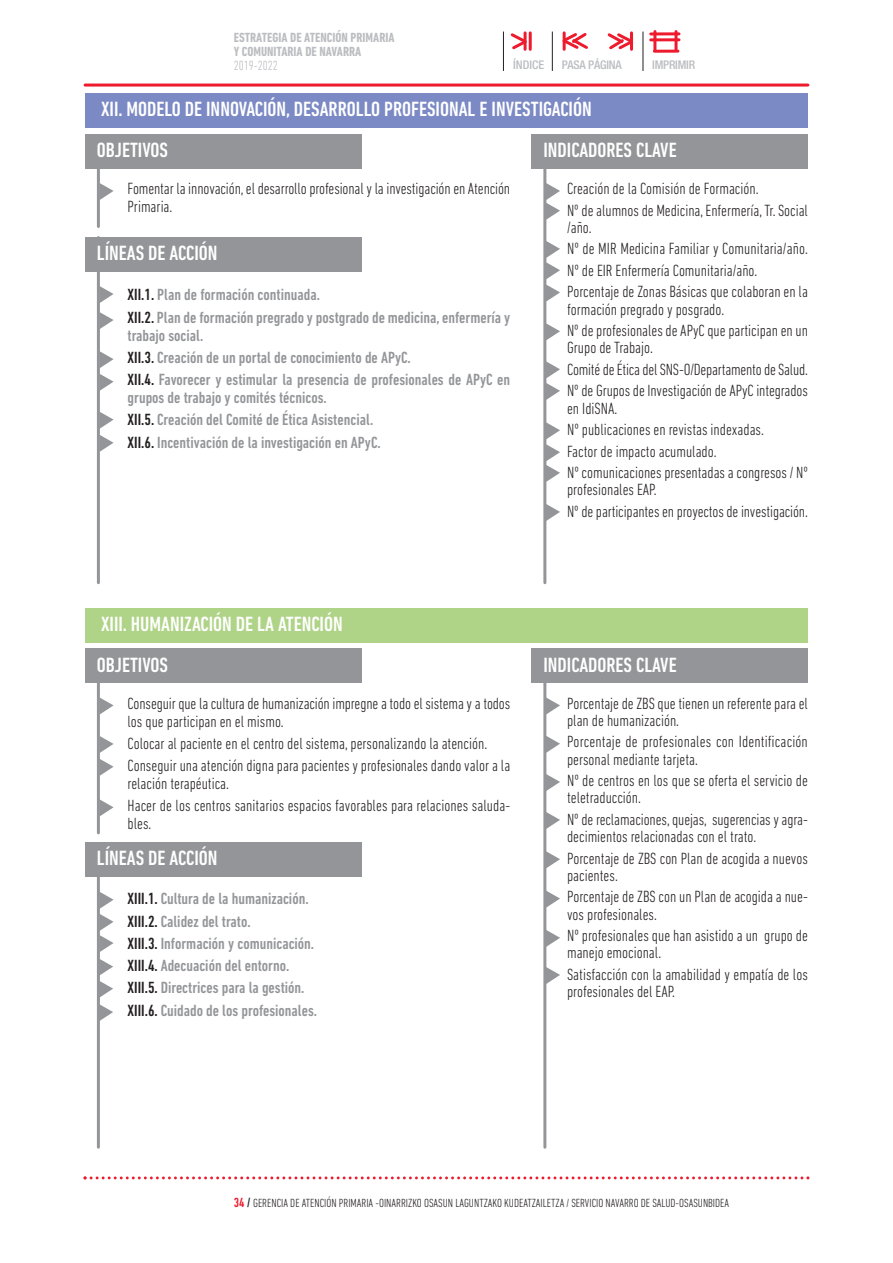
<style>
.page{position:relative;width:893px;height:1263px;background:#fff}
.page>*{position:absolute;margin:0;border:0;box-sizing:border-box;transform-origin:0 0}
.t1{font:500 condensed 21px/41px "DIN Next LT Pro";color:#fff}
.t2{font:300 condensed 16.5px/21.5px "DIN Next LT Pro";color:#231f20}
.t3{font:500 condensed 16.5px/22.2px "DIN Next LT Pro";color:#939598}
.t4{font:700 condensed 13.5px/14.2px "DIN Next LT Pro";color:#bbbdc0}
.t5{font:300 condensed 13.5px "DIN Next LT Pro";color:#bbbdc0}
.t6{font:300 condensed 12px "DIN Next LT Pro";color:#231f20}
.t7{font:500 condensed 12px "Helvetica Neue";letter-spacing:-.015em;color:#bbbdc0}
.s1{color:#231f20}
.s2{font-weight:500;font-size:13.5px;color:#ed1b2d}
.s3{font-weight:500;font-size:13.5px}
</style>
<div class="page">
<svg style="left:100px;top:183px;width:14px;height:17px"></svg>
<div style="left:85px;top:93px;width:723px;height:35px;background:#7b89c4"></div>
<div style="left:85px;top:134px;width:276px;height:35px;background:#939598"></div>
<hr style="left:97px;top:153px;width:3px;height:74px;background:#939598">
<svg style="left:546px;top:183px;width:14px;height:37px"></svg>
<svg style="left:546px;top:323px;width:14px;height:17px"></svg>
<svg style="left:546px;top:361px;width:14px;height:39px"></svg>
<svg style="left:546px;top:422px;width:14px;height:60px"></svg>
<svg style="left:546px;top:504px;width:14px;height:17px"></svg>
<svg style="left:546px;top:241px;width:14px;height:61px"></svg>
<div style="left:531px;top:134px;width:277px;height:35px;background:#939598"></div>
<hr style="left:543px;top:144px;width:3px;height:439px;background:#939598">
<svg style="left:100px;top:286px;width:14px;height:17px"></svg>
<svg style="left:100px;top:312px;width:14px;height:17px"></svg>
<svg style="left:100px;top:351px;width:14px;height:17px"></svg>
<svg style="left:100px;top:374px;width:14px;height:17px"></svg>
<svg style="left:100px;top:412px;width:14px;height:17px"></svg>
<svg style="left:100px;top:435px;width:14px;height:17px"></svg>
<div style="left:85px;top:237px;width:276px;height:34px;background:#939598"></div>
<hr style="left:97px;top:238px;width:3px;height:345px;background:#939598">
<svg style="left:100px;top:698px;width:14px;height:16px"></svg>
<svg style="left:100px;top:736px;width:14px;height:17px"></svg>
<svg style="left:100px;top:759px;width:14px;height:17px"></svg>
<svg style="left:100px;top:799px;width:14px;height:17px"></svg>
<div style="left:85px;top:608px;width:723px;height:34px;background:#afd387"></div>
<div style="left:85px;top:648px;width:276px;height:35px;background:#939598"></div>
<hr style="left:97px;top:667px;width:3px;height:166px;background:#939598">
<svg style="left:546px;top:697px;width:14px;height:18px"></svg>
<svg style="left:546px;top:736px;width:14px;height:17px"></svg>
<svg style="left:546px;top:812px;width:14px;height:17px"></svg>
<svg style="left:546px;top:851px;width:14px;height:17px"></svg>
<svg style="left:546px;top:890px;width:14px;height:18px"></svg>
<svg style="left:546px;top:930px;width:14px;height:17px"></svg>
<svg style="left:546px;top:967px;width:14px;height:17px"></svg>
<svg style="left:546px;top:774px;width:14px;height:17px"></svg>
<div style="left:531px;top:648px;width:277px;height:35px;background:#939598"></div>
<hr style="left:543px;top:659px;width:3px;height:488px;background:#939598">
<svg style="left:100px;top:892px;width:14px;height:60px"></svg>
<svg style="left:100px;top:959px;width:13px;height:38px"></svg>
<svg style="left:100px;top:1004px;width:13px;height:17px"></svg>
<div style="left:85px;top:842px;width:276px;height:35px;background:#939598"></div>
<hr style="left:97px;top:843px;width:3px;height:304px;background:#939598">
<svg style="left:84px;top:1176px;width:725px;height:3px"></svg>
<hr style="left:85px;top:84px;width:723px;height:3px;background:#ed1b2d">
<hr style="left:643px;top:32px;width:1px;height:39px;background:#231f20">
<hr style="left:653px;top:32px;width:3px;height:19px;background:#ed1b2d">
<hr style="left:674px;top:32px;width:3px;height:19px;background:#ed1b2d">
<hr style="left:651px;top:38px;width:28px;height:3px;background:#ed1b2d">
<hr style="left:651px;top:32px;width:28px;height:3px;background:#ed1b2d">
<hr style="left:654px;top:50px;width:24px;height:3px;background:#ed1b2d">
<svg style="left:510px;top:31px;width:19px;height:20px"></svg>
<hr style="left:524px;top:33px;width:3px;height:16px;background:#ed1b2d">
<hr style="left:529px;top:33px;width:3px;height:16px;background:#ed1b2d">
<svg style="left:562px;top:31px;width:26px;height:20px"></svg>
<hr style="left:563px;top:33px;width:3px;height:16px;background:#ed1b2d">
<svg style="left:607px;top:31px;width:26px;height:20px"></svg>
<hr style="left:630px;top:33px;width:3px;height:16px;background:#ed1b2d">
<hr style="left:552px;top:32px;width:1px;height:39px;background:#231f20">
<hr style="left:503px;top:32px;width:1px;height:39px;background:#231f20">
<p class="t4" style="left:234px;top:30px;width:162px">ESTRATEGIA DE ATENCIÓN PRIMARIA<br>Y COMUNITARIA DE NAVARRA</p>
<p class="t5" style="left:234px;top:61px;width:46px">2019-2022</p>
<p class="t7" style="left:513px;top:60px;width:32px">ÍNDICE</p>
<p class="t7" style="left:562px;top:60px;width:61px">PASA PÁGINA</p>
<p class="t7" style="left:652px;top:60px;width:44px">IMPRIMIR</p>
<p class="t1" style="left:97px;top:91px;width:496px">XII. MODELO DE INNOVACIÓN, DESARROLLO PROFESIONAL E INVESTIGACIÓN<br>OBJETIVOS</p>
<p class="t2" style="left:567px;top:179px;width:242px">Creación de la Comisión de Formación.<br>Nº de alumnos de Medicina, Enfermería, Tr. Social</p>
<p class="t2" style="left:567px;top:218px;width:242px">/año.<br>Nº de MIR Medicina Familiar y Comunitaria/año.<br>Nº de EIR Enfermería Comunitaria/año.<br>Porcentaje de Zonas Básicas que colaboran en la</p>
<p class="t2" style="left:567px;top:300px;width:242px">formación pregrado y posgrado.<br>Nº de profesionales de APyC que participan en un</p>
<p class="t2" style="left:567px;top:339px;width:242px">Grupo de Trabajo.<br>Comité de Ética del SNS-O/Departamento de Salud.<br>Nº de Grupos de Investigación de APyC integrados</p>
<p class="t2" style="left:567px;top:399px;width:242px">en IdiSNA.<br>Nº publicaciones en revistas indexadas.<br>Factor de impacto acumulado.<br>Nº comunicaciones presentadas a congresos / Nº</p>
<p class="t2" style="left:567px;top:481px;width:242px">profesionales EAP.<br>Nº de participantes en proyectos de investigación.</p>
<p class="t1" style="left:543px;top:132px;width:135px">INDICADORES CLAVE</p>
<p class="t2" style="left:128px;top:181px;width:384px;line-height:18px">Fomentar la innovación, el desarrollo profesional y la investigación en Atención<br>Primaria.</p>
<p class="t1" style="left:97px;top:234px;width:122px">LÍNEAS DE ACCIÓN</p>
<p class="t3" style="left:128px;top:285px;width:384px"><span class="s1">XII.1.</span> Plan de formación continuada.<br><span class="s1">XII.2.</span> Plan de formación pregrado y postgrado de medicina, enfermería y</p>
<p class="t3" style="left:128px;top:325px;width:384px">trabajo social.<br><span class="s1">XII.3.</span> Creación de un portal de conocimiento de APyC.<br><span class="s1">XII.4.</span> Favorecer y estimular la presencia de profesionales de APyC en</p>
<p class="t3" style="left:128px;top:388px;width:255px">grupos de trabajo y comités técnicos.<br><span class="s1">XII.5.</span> Creación del Comité de Ética Asistencial.<br><span class="s1">XII.6.</span> Incentivación de la investigación en APyC.</p>
<p class="t1" style="left:97px;top:605px;width:247px">XIII. HUMANIZACIÓN DE LA ATENCIÓN<br>OBJETIVOS</p>
<p class="t2" style="left:128px;top:695px;width:384px;line-height:18px">Conseguir que la cultura de humanización impregne a todo el sistema y a todos los que participan en el mismo.</p>
<p class="t2" style="left:128px;top:734px;width:384px;line-height:22.2px">Colocar al paciente en el centro del sistema, personalizando la atención.<br>Conseguir una atención digna para pacientes y profesionales dando valor a la</p>
<p class="t2" style="left:128px;top:774px;width:384px;line-height:22.2px">relación terapéutica.<br>Hacer de los centros sanitarios espacios favorables para relaciones saluda-</p>
<p class="t2" style="left:128px;top:815px;width:25px">bles.</p>
<p class="t1" style="left:97px;top:840px;width:122px">LÍNEAS DE ACCIÓN</p>
<p class="t3" style="left:128px;top:889px;width:191px"><span class="s1">XIII.1.</span> Cultura de la humanización.<br><span class="s1">XIII.2.</span> Calidez del trato.<br><span class="s1">XIII.3.</span> Información y comunicación.<br><span class="s1">XIII.4.</span> Adecuación del entorno.<br><span class="s1">XIII.5.</span> Directrices para la gestión.<br><span class="s1">XIII.6.</span> Cuidado de los profesionales.</p>
<p class="t1" style="left:543px;top:646px;width:135px">INDICADORES CLAVE</p>
<p class="t2" style="left:567px;top:696px;width:242px;line-height:17.2px">Porcentaje de ZBS que tienen un referente para el plan de humanización.</p>
<p class="t2" style="left:567px;top:735px;width:242px;line-height:17.2px">Porcentaje de profesionales con Identificación personal mediante tarjeta.</p>
<p class="t2" style="left:567px;top:773px;width:242px;line-height:17.2px">Nº de centros en los que se oferta el servicio de teletraducción.</p>
<p class="t2" style="left:567px;top:812px;width:242px;line-height:17.2px">Nº de reclamaciones, quejas, sugerencias y agra&shy;decimientos relacionadas con el trato.</p>
<p class="t2" style="left:567px;top:851px;width:242px;line-height:17.2px">Porcentaje de ZBS con Plan de acogida a nuevos pacientes.</p>
<p class="t2" style="left:567px;top:890px;width:242px;line-height:17.2px">Porcentaje de ZBS con un Plan de acogida a nue&shy;vos profesionales.</p>
<p class="t2" style="left:567px;top:928px;width:242px;line-height:17.2px">Nº profesionales que han asistido a un grupo de manejo emocional.</p>
<p class="t2" style="left:567px;top:967px;width:242px;line-height:17.2px">Satisfacción con la amabilidad y empatía de los profesionales del EAP.</p>
<p class="t6" style="left:234px;top:1199px;width:497px"><span class="s2">34</span> <span class="s3">/</span> GERENCIA DE ATENCIÓN PRIMARIA -OINARRIZKO OSASUN LAGUNTZAKO KUDEATZAILETZA / SERVICIO NAVARRO DE SALUD-OSASUNBIDEA</p>
</div>
